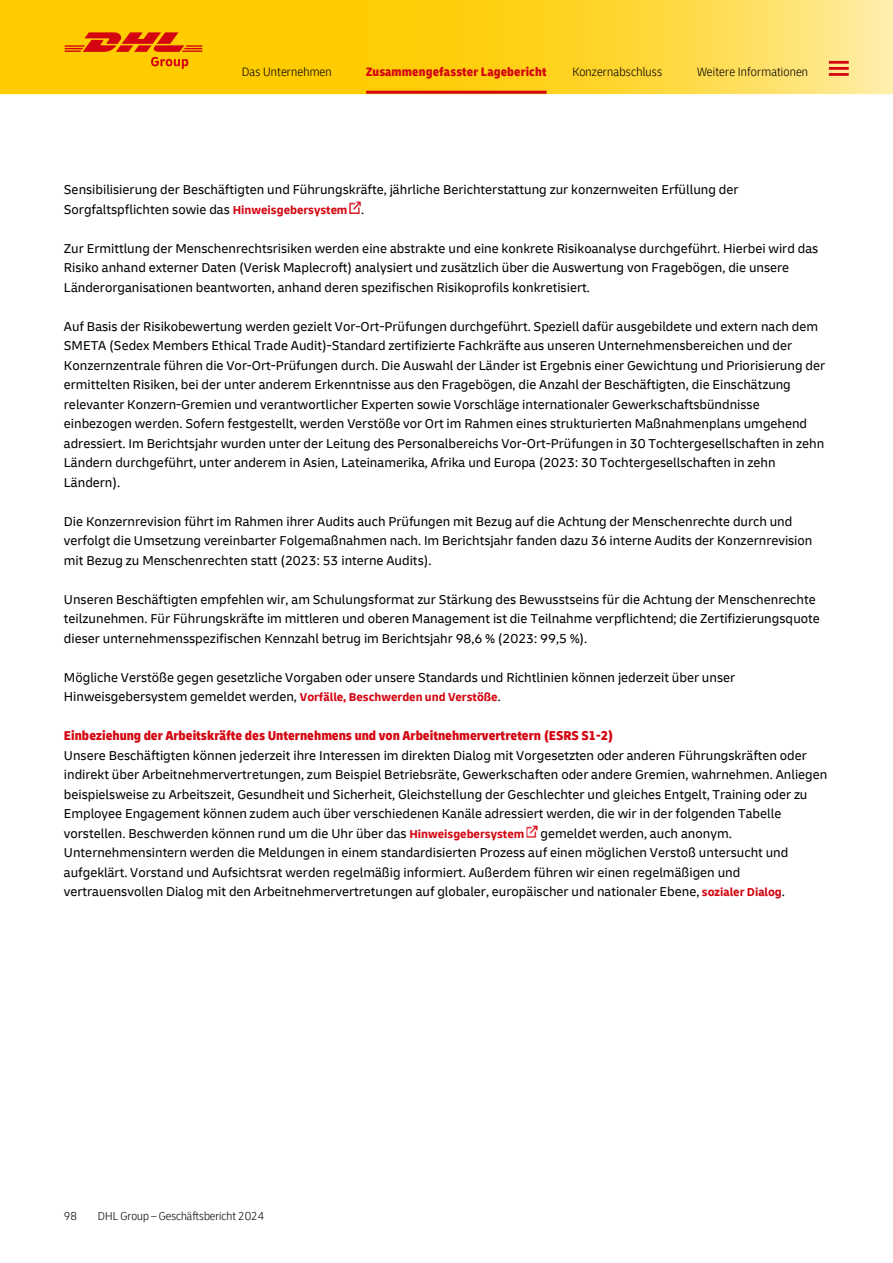
<style>
.page{position:relative;width:893px;height:1263px;background:#fff}
.page>*{position:absolute;margin:0;border:0;box-sizing:border-box;transform-origin:0 0}
.t1{font:13.5px/19.5px "Delivery";color:#000}
.t2{font:300 condensed 12.75px "Delivery";letter-spacing:.01em;color:#000}
.t3{font:900 condensed 12.75px "Delivery";letter-spacing:.01em;color:#d40511}
.t4{font:300 12px "Delivery Cd";letter-spacing:-.005em;color:#000}
.s1{font-weight:700;font-size:12px;color:#d40511}
.s2{font-family:"Delivery Cd";font-weight:900;color:#d40511}
</style>
<div class="page">
<svg style="left:350px;top:202px;width:11px;height:11px"></svg>
<svg style="left:526px;top:826px;width:12px;height:11px"></svg>
<svg style="left:0;top:0;width:893px;height:94px;background:#fed327"></svg>
<div style="left:65px;top:27px;width:137px;height:45px;background:#fc0"></div>
<svg style="left:65px;top:32px;width:137px;height:37px"></svg>
<hr style="left:366px;top:91px;width:181px;height:3px;background:#d40511">
<svg style="left:829px;top:61px;width:20px;height:15px"></svg>
<p class="t2" style="left:242px;top:64px;width:91px">Das Unternehmen</p>
<p class="t3" style="left:366px;top:63px;width:182px">Zusammengefasster Lagebericht</p>
<p class="t2" style="left:573px;top:64px;width:91px">Konzernabschluss</p>
<p class="t2" style="left:697px;top:64px;width:112px">Weitere Informationen</p>
<p class="t1" style="left:64px;top:180px;width:676px">Sensibilisierung der Beschäftigten und Führungskräfte, jährliche Berichterstattung zur konzernweiten Erfüllung der<br>Sorgfaltspflichten sowie das <span class="s1">Hinweisgebersystem</span> .</p>
<p class="t1" style="left:64px;top:238px;width:756px">Zur Ermittlung der Menschenrechtsrisiken werden eine abstrakte und eine konkrete Risikoanalyse durchgeführt. Hierbei wird das<br>Risiko anhand externer Daten (Verisk Maplecroft) analysiert und zusätzlich über die Auswertung von Fragebögen, die unsere<br>Länderorganisationen beantworten, anhand deren spezifischen Risikoprofils konkretisiert.</p>
<p class="t1" style="left:64px;top:316px;width:763px">Auf Basis der Risikobewertung werden gezielt Vor-Ort-Prüfungen durchgeführt. Speziell dafür ausgebildete und extern nach dem SMETA (Sedex Members Ethical Trade Audit)-Standard zertifizierte Fachkräfte aus unseren Unternehmensbereichen und der Konzernzentrale führen die Vor-Ort-Prüfungen durch. Die Auswahl der Länder ist Ergebnis einer Gewichtung und Priorisierung der ermittelten Risiken, bei der unter anderem Erkenntnisse aus den Fragebögen, die Anzahl der Beschäftigten, die Einschätzung relevanter Konzern-Gremien und verantwortlicher Experten sowie Vorschläge internationaler Gewerkschaftsbündnisse einbezogen werden. Sofern festgestellt, werden Verstöße vor Ort im Rahmen eines strukturierten Maßnahmenplans umgehend adressiert. Im Berichtsjahr wurden unter der Leitung des Personalbereichs Vor-Ort-Prüfungen in 30 Tochtergesellschaften in zehn Ländern durchgeführt, unter anderem in Asien, Lateinamerika, Afrika und Europa (2023: 30 Tochtergesellschaften in zehn Ländern).</p>
<p class="t1" style="left:64px;top:511px;width:750px">Die Konzernrevision führt im Rahmen ihrer Audits auch Prüfungen mit Bezug auf die Achtung der Menschenrechte durch und verfolgt die Umsetzung vereinbarter Folgemaßnahmen nach. Im Berichtsjahr fanden dazu 36 interne Audits der Konzernrevision mit Bezug zu Menschenrechten statt (2023: 53 interne Audits).</p>
<p class="t1" style="left:64px;top:589px;width:757px">Unseren Beschäftigten empfehlen wir, am Schulungsformat zur Stärkung des Bewusstseins für die Achtung der Menschenrechte teilzunehmen. Für Führungskräfte im mittleren und oberen Management ist die Teilnahme verpflichtend; die Zertifizierungsquote dieser unternehmensspezifischen Kennzahl betrug im Berichtsjahr 98,6 % (2023: 99,5 %).</p>
<p class="t1" style="left:64px;top:667px;width:673px">Mögliche Verstöße gegen gesetzliche Vorgaben oder unsere Standards und Richtlinien können jederzeit über unser<br>Hinweisgebersystem gemeldet werden, <span class="s1">Vorfälle, Beschwerden und Verstöße</span>.</p>
<p class="t1" style="left:64px;top:726px;width:765px"><span class="s2">Einbeziehung der Arbeitskräfte des Unternehmens und von Arbeitnehmervertretern (ESRS S1-2)<br></span>Unsere Beschäftigten können jederzeit ihre Interessen im direkten Dialog mit Vorgesetzten oder anderen Führungskräften oder indirekt über Arbeitnehmervertretungen, zum Beispiel Betriebsräte, Gewerkschaften oder andere Gremien, wahrnehmen. Anliegen beispielsweise zu Arbeitszeit, Gesundheit und Sicherheit, Gleichstellung der Geschlechter und gleiches Entgelt, Training oder zu Employee Engagement können zudem auch über verschiedenen Kanäle adressiert werden, die wir in der folgenden Tabelle vorstellen. Beschwerden können rund um die Uhr über das <span class="s1">Hinweisgebersystem</span> gemeldet werden, auch anonym.<br>Unternehmensintern werden die Meldungen in einem standardisierten Prozess auf einen möglichen Verstoß untersucht und aufgeklärt. Vorstand und Aufsichtsrat werden regelmäßig informiert. Außerdem führen wir einen regelmäßigen und vertrauensvollen Dialog mit den Arbeitnehmervertretungen auf globaler, europäischer und nationaler Ebene, <span class="s1">sozialer Dialog</span>.</p>
<p class="t4" style="left:64px;top:1209px;width:15px">98</p>
<p class="t4" style="left:98px;top:1209px;width:168px">DHL Group – Geschäftsbericht 2024</p>
</div>
